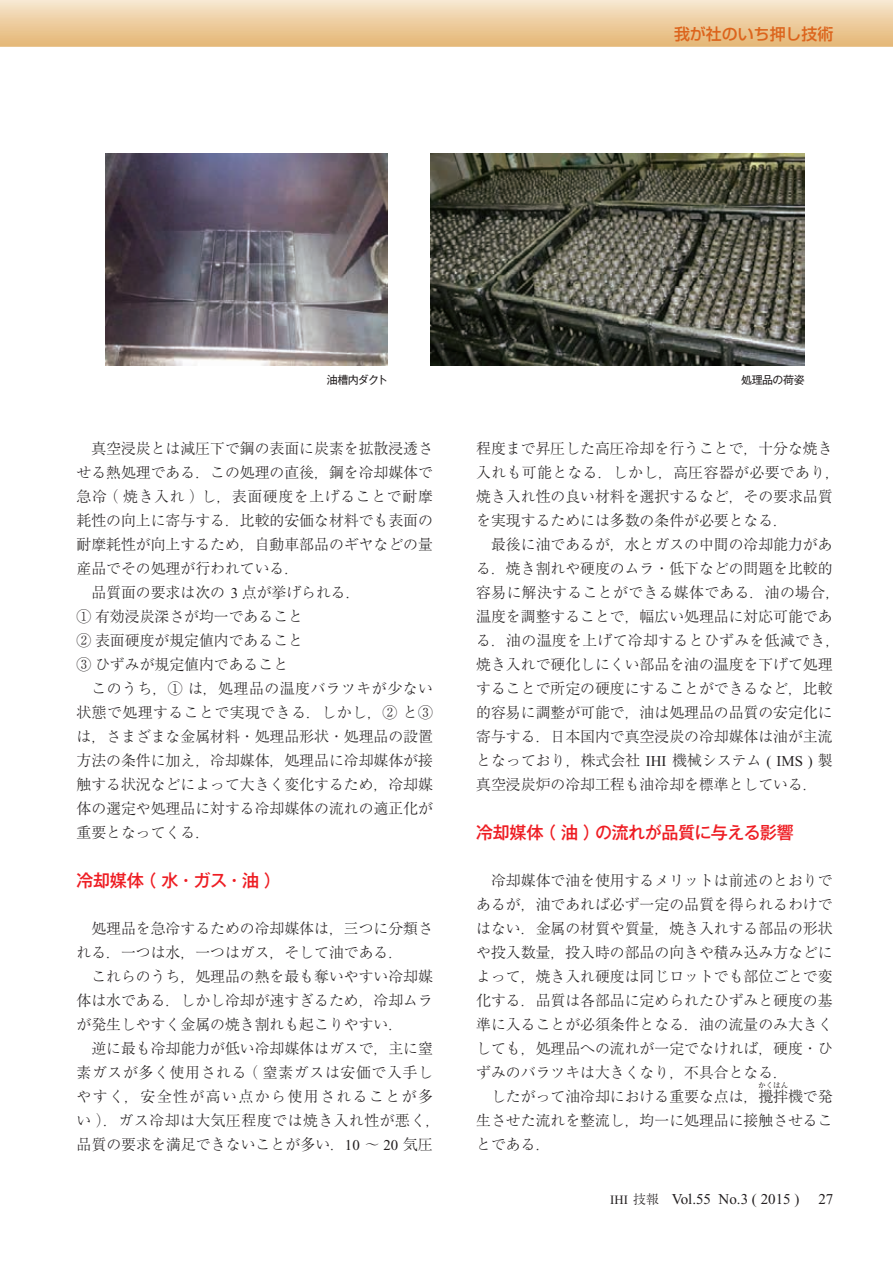
<style>
.page{position:relative;width:893px;height:1263px;background:#fff}
.page>*{position:absolute;margin:0;border:0;box-sizing:border-box;transform-origin:0 0}
.t1{font:500 17.25px "Gothic MB101 Pro";letter-spacing:-.025em;color:#ee1d23}
.t2{font:500 15.9px "Shin Go Pro";color:#dc641c}
.t3{font:300 15px/24px "Ryumin Pro";color:#231f20}
.t4{font:300 15px/24px "Ryumin Pro";letter-spacing:.035em;color:#231f20;text-align:center}
.t5{font:15px "Times New Roman";color:#231f20}
.t6{font:300 15px "Ryumin Pro";letter-spacing:.045em;color:#231f20}
.t7{font:10.95px "Gothic MB101 Pro";letter-spacing:-.045em;color:#231f20}
.t8{font:300 7.5px "Ryumin Pro";color:#231f20}
.s1{font-family:"Times New Roman";font-weight:400}
.s2{font-size:12.75px}
.s3{font-family:"Ryumin Pro";font-weight:300;font-size:12.75px}
</style>
<div class="page">
<svg style="left:0;top:0;width:893px;height:47px;background:#edcea1"></svg>
<img style="left:106px;top:153px;width:282px;height:213px">
<img style="left:431px;top:153px;width:373px;height:213px">
<p class="t2" style="left:674px;top:21px;width:161px">我が社のいち押し技術</p>
<p class="t7" style="left:327px;top:371px;width:63px">油槽内ダクト</p>
<p class="t7" style="left:741px;top:371px;width:65px">処理品の荷姿</p>
<p class="t3" style="left:91px;top:435px;width:343px">真空浸炭とは減圧下で鋼の表面に炭素を拡散浸透さ</p>
<p class="t3" style="left:77px;top:459px;width:358px">せる熱処理である．この処理の直後，鋼を冷却媒体で</p>
<p class="t6" style="left:77px;top:485px;width:358px">急冷（焼き入れ）し，表面硬度を上げることで耐摩</p>
<p class="t3" style="left:77px;top:507px;width:358px">耗性の向上に寄与する．比較的安価な材料でも表面の</p>
<p class="t3" style="left:77px;top:531px;width:358px">耐摩耗性が向上するため，自動車部品のギヤなどの量</p>
<p class="t3" style="left:77px;top:555px;width:224px">産品でその処理が行われている．</p>
<p class="t3" style="left:91px;top:579px;width:271px">品質面の要求は次の <span class="s1">3</span> 点が挙げられる．</p>
<p class="t3" style="left:77px;top:603px;width:228px">① 有効浸炭深さが均一であること</p>
<p class="t3" style="left:77px;top:627px;width:228px">② 表面硬度が規定値内であること</p>
<p class="t3" style="left:77px;top:651px;width:213px">③ ひずみが規定値内であること</p>
<p class="t4" style="left:91px;top:675px;width:343px">このうち，① は，処理品の温度バラツキが少ない</p>
<p class="t4" style="left:77px;top:699px;width:358px">状態で処理することで実現できる．しかし，② と③</p>
<p class="t3" style="left:77px;top:723px;width:358px">は，さまざまな金属材料・処理品形状・処理品の設置</p>
<p class="t3" style="left:77px;top:747px;width:358px">方法の条件に加え，冷却媒体，処理品に冷却媒体が接</p>
<p class="t3" style="left:77px;top:771px;width:358px">触する状況などによって大きく変化するため，冷却媒</p>
<p class="t3" style="left:77px;top:795px;width:358px">体の選定や処理品に対する冷却媒体の流れの適正化が</p>
<p class="t3" style="left:77px;top:819px;width:135px">重要となってくる．</p>
<p class="t1" style="left:76px;top:866px;width:206px">冷却媒体（水・ガス・油）</p>
<p class="t3" style="left:77px;top:915px;width:358px;text-indent:15px">処理品を急冷するための冷却媒体は，三つに分類される．一つは水，一つはガス，そして油である．</p>
<p class="t3" style="left:77px;top:963px;width:358px;text-align:justify;text-indent:15px">これらのうち，処理品の熱を最も奪いやすい冷却媒体は水である．しかし冷却が速すぎるため，冷却ムラが発生しやすく金属の焼き割れも起こりやすい．</p>
<p class="t4" style="left:77px;top:1035px;width:365px">逆に最も冷却能力が低い冷却媒体はガスで，主に窒<br>素ガスが多く使用される（窒素ガスは安価で入手しやすく，安全性が高い点から使用されることが多い）．ガス冷却は大気圧程度では焼き入れ性が悪く，品質の要求を満足できないことが多い．<span class="s1">10</span> ～ <span class="s1">20</span> 気圧</p>
<p class="t3" style="left:476px;top:435px;width:365px">程度まで昇圧した高圧冷却を行うことで，十分な焼き入れも可能となる．しかし，高圧容器が必要であり，焼き入れ性の良い材料を選択するなど，その要求品質を実現するためには多数の条件が必要となる．</p>
<p class="t3" style="left:476px;top:531px;width:365px;text-indent:15px">最後に油であるが，水とガスの中間の冷却能力がある．焼き割れや硬度のムラ・低下などの問題を比較的容易に解決することができる媒体である．油の場合，温度を調整することで，幅広い処理品に対応可能である．油の温度を上げて冷却するとひずみを低減でき，焼き入れで硬化しにくい部品を油の温度を下げて処理することで所定の硬度にすることができるなど，比較的容易に調整が可能で，油は処理品の品質の安定化に寄与する．日本国内で真空浸炭の冷却媒体は油が主流となっており，株式会社 <span class="s1">IHI</span> 機械システム <span class="s1">( IMS )</span> 製真空浸炭炉の冷却工程も油冷却を標準としている．</p>
<p class="t1" style="left:476px;top:818px;width:319px">冷却媒体（油）の流れが品質に与える影響</p>
<p class="t3" style="left:476px;top:867px;width:358px;text-align:justify;text-indent:15px">冷却媒体で油を使用するメリットは前述のとおりであるが，油であれば必ず一定の品質を得られるわけではない．金属の材質や質量，焼き入れする部品の形状や投入数量，投入時の部品の向きや積み込み方などによって，焼き入れ硬度は同じロットでも部位ごとで変化する．品質は各部品に定められたひずみと硬度の基準に入ることが必須条件となる．油の流量のみ大きくしても，処理品への流れが一定でなければ，硬度・ひずみのバラツキは大きくなり，不具合となる．</p>
<p class="t3" style="left:491px;top:1083px;width:343px">したがって油冷却における重要な点は，攪拌機で発</p>
<p class="t8" style="left:758px;top:1079px;width:32px">かくはん</p>
<p class="t3" style="left:476px;top:1107px;width:358px">生させた流れを整流し，均一に処理品に接触させることである．</p>
<p class="t5" style="left:610px;top:1191px;width:191px"><span class="s2">IHI</span> <span class="s3">技報　</span>Vol.55 No.3 ( 2015 )</p>
<p class="t5" style="left:818px;top:1191px;width:16px">27</p>
</div>
